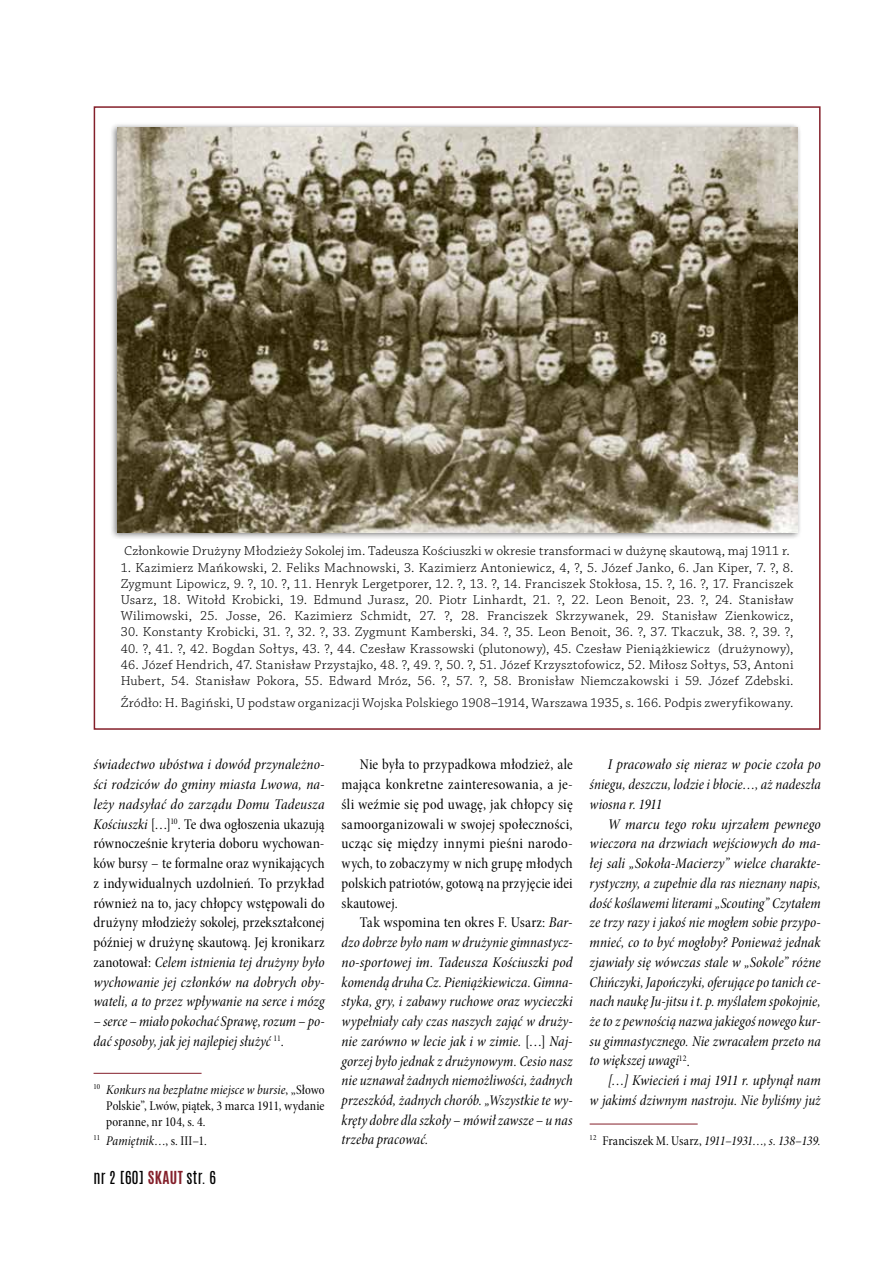
<style>
.page{position:relative;width:893px;height:1263px;background:#fff}
.page>*{position:absolute;margin:0;border:0;box-sizing:border-box;transform-origin:0 0}
.t1{font:15px/19.8px "Minion Pro Cn It Subh";letter-spacing:.005em;color:#000;text-align:justify}
.t2{font:15px/19.8px "Minion Pro Cn Subh";letter-spacing:.01em;color:#000;text-align:justify}
.t3{font:15px "Antonio";letter-spacing:.025em;color:#000}
.t4{font:13.5px/16.2px "Chaparral Pro Light Capt";letter-spacing:.015em;color:#000;text-align:justify}
.t5{font:13.5px "Minion Pro Cn It Subh";letter-spacing:.01em;color:#000}
.t6{font:13.5px/16.2px "Minion Pro Cn Subh";color:#000}
.t7{font:13.5px "Minion Pro Cn It Subh";letter-spacing:-.025em;color:#000}
.s1{font-family:"Minion Pro Cn It Subh"}
.s2{font-family:"Minion Pro Cn Subh"}
.s3{font-weight:700;color:#841f2a}
</style>
<div class="page">
<hr style="left:94px;top:1073px;width:108px;height:1px;background:#841f2a">
<hr style="left:590px;top:1124px;width:108px;height:1px;background:#841f2a">
<div style="left:109px;top:122px;width:692px;height:418px;background:#000;opacity:.5"></div>
<img style="left:117px;top:127px;width:680px;height:405px">
<p class="t4" style="left:124px;top:544px;width:667px">Członkowie Drużyny Młodzieży Sokolej im. Tadeusza Kościuszki w okresie transformaci w dużynę skautową, maj 1911 r.</p>
<p class="t4" style="left:121px;top:560px;width:674px">1. Kazimierz Mańkowski, 2. Feliks Machnowski, 3. Kazimierz Antoniewicz, 4, ?, 5. Józef Janko, 6. Jan Kiper, 7. ?, 8.<br>Zygmunt Lipowicz, 9. ?, 10. ?, 11. Henryk Lergetporer, 12. ?, 13. ?, 14. Franciszek Stokłosa, 15. ?, 16. ?, 17. Franciszek Usarz, 18. Witołd Krobicki, 19. Edmund Jurasz, 20. Piotr Linhardt, 21. ?, 22. Leon Benoit, 23. ?, 24. Stanisław Wilimowski, 25. Josse, 26. Kazimierz Schmidt, 27. ?, 28. Franciszek Skrzywanek, 29. Stanisław Zienkowicz,</p>
<p class="t4" style="left:121px;top:625px;width:674px">30. Konstanty Krobicki, 31. ?, 32. ?, 33. Zygmunt Kamberski, 34. ?, 35. Leon Benoit, 36. ?, 37. Tkaczuk, 38. ?, 39. ?,</p>
<p class="t4" style="left:121px;top:641px;width:674px">40. ?, 41. ?, 42. Bogdan Sołtys, 43. ?, 44. Czesław Krassowski (plutonowy), 45. Czesław Pieniążkiewicz (drużynowy),</p>
<p class="t4" style="left:121px;top:657px;width:674px">46. Józef Hendrich, 47. Stanisław Przystajko, 48. ?, 49. ?, 50. ?, 51. Józef Krzysztofowicz, 52. Miłosz Sołtys, 53, Antoni<br>Hubert, 54. Stanisław Pokora, 55. Edward Mróz, 56. ?, 57. ?, 58. Bronisław Niemczakowski i 59. Józef Zdebski.</p>
<p class="t4" style="left:121px;top:695px;width:674px">Źródło: H. Bagiński, U podstaw organizacji Wojska Polskiego 1908–1914, Warszawa 1935, s. 166. Podpis zweryfikowany.</p>
<p class="t1" style="left:94px;top:755px;width:233px">świadectwo ubóstwa i dowód przynależno&shy;ści rodziców do gminy miasta Lwowa, na&shy;leży nadsyłać do zarządu Domu Tadeusza</p>
<p class="t2" style="left:94px;top:814px;width:233px"><span class="s1">Kościuszki</span> […]<sup>10</sup>. Te dwa ogłoszenia ukazują równocześnie kryteria doboru wychowan&shy;ków bursy – te formalne oraz wynikających z indywidualnych uzdolnień. To przykład również na to, jacy chłopcy wstępowali do drużyny młodzieży sokolej, przekształconej później w drużynę skautową. Jej kronikarz</p>
<p class="t1" style="left:94px;top:952px;width:233px"><span class="s2">zanotował:</span> Celem istnienia tej drużyny było wychowanie jej członków na dobrych oby&shy;wateli, a to przez wpływanie na serce i mózg</p>
<p class="t1" style="left:94px;top:1011px;width:233px">– serce – miało pokochać Sprawę, rozum – po&shy;dać sposoby, jak jej najlepiej służyć <sup>11</sup><span class="s2">.</span></p>
<p class="t5" style="left:94px;top:1081px;width:233px"><sup>10</sup> Konkurs na bezpłatne miejsce w bursie<span class="s2">, „Słowo</span></p>
<p class="t6" style="left:106px;top:1098px;width:220px">Polskie”, Lwów, piątek, 3 marca 1911, wydanie poranne, nr 104, s. 4.</p>
<p class="t5" style="left:94px;top:1132px;width:115px"><sup>11</sup> Pamiętnik…<span class="s2">, s. III–1.</span></p>
<p class="t3" style="left:94px;top:1166px;width:124px">NR 2 [60] <span class="s3">SKAUT</span> STR. 6</p>
<p class="t2" style="left:342px;top:755px;width:233px;text-indent:18px">Nie była to przypadkowa młodzież, ale mająca konkretne zainteresowania, a je&shy;śli weźmie się pod uwagę, jak chłopcy się samoorganizowali w swojej społeczności, ucząc się między innymi pieśni narodo&shy;wych, to zobaczymy w nich grupę młodych polskich patriotów, gotową na przyjęcie idei skautowej.</p>
<p class="t2" style="left:360px;top:913px;width:214px">Tak wspomina ten okres F. Usarz: <span class="s1">Bar-</span></p>
<p class="t1" style="left:342px;top:932px;width:233px">dzo dobrze było nam w drużynie gimnastycz&shy;no-sportowej im. Tadeusza Kościuszki pod komendą druha Cz. Pieniążkiewicza. Gimna&shy;styka, gry, i zabawy ruchowe oraz wycieczki wypełniały cały czas naszych zająć w druży&shy;nie zarówno w lecie jak i w zimie. <span class="s2">[…]</span> Naj&shy;gorzej było jednak z drużynowym. Cesio nasz nie uznawał żadnych niemożliwości, żadnych przeszkód, żadnych chorób. „Wszystkie te wy&shy;kręty dobre dla szkoły – mówił zawsze – u nas trzeba pracować.</p>
<p class="t1" style="left:590px;top:755px;width:233px;text-indent:18px">I pracowało się nieraz w pocie czoła po śniegu, deszczu, lodzie i błocie…, aż nadeszła wiosna r. 1911</p>
<p class="t1" style="left:590px;top:814px;width:233px;text-indent:18px">W marcu tego roku ujrzałem pewnego wieczora na drzwiach wejściowych do ma&shy;łej sali „Sokoła-Macierzy” wielce charakte&shy;rystyczny, a zupełnie dla ras nieznany napis, dość koślawemi literami „Scouting” Czytałem ze trzy razy i jakoś nie mogłem sobie przypo&shy;mnieć, co to być mogłoby? Ponieważ jednak zjawiały się wówczas stale w „Sokole” różne Chińczyki, Japończyki, oferujące po tanich ce&shy;nach naukę Ju-jitsu i t. p. myślałem spokojnie, że to z pewnością nazwa jakiegoś nowego kur&shy;su gimnastycznego. Nie zwracałem przeto na to większej uwagi<sup>12</sup><span class="s2">.</span></p>
<p class="t1" style="left:590px;top:1071px;width:233px;text-align:right">[…] Kwiecień i maj 1911 r. upłynął nam<br>w jakimś dziwnym nastroju. Nie byliśmy już</p>
<p class="t7" style="left:590px;top:1132px;width:233px"><sup>12</sup> <span class="s2">Franciszek M. Usarz,</span> 1911–1931…, s. 138–139.</p>
</div>
